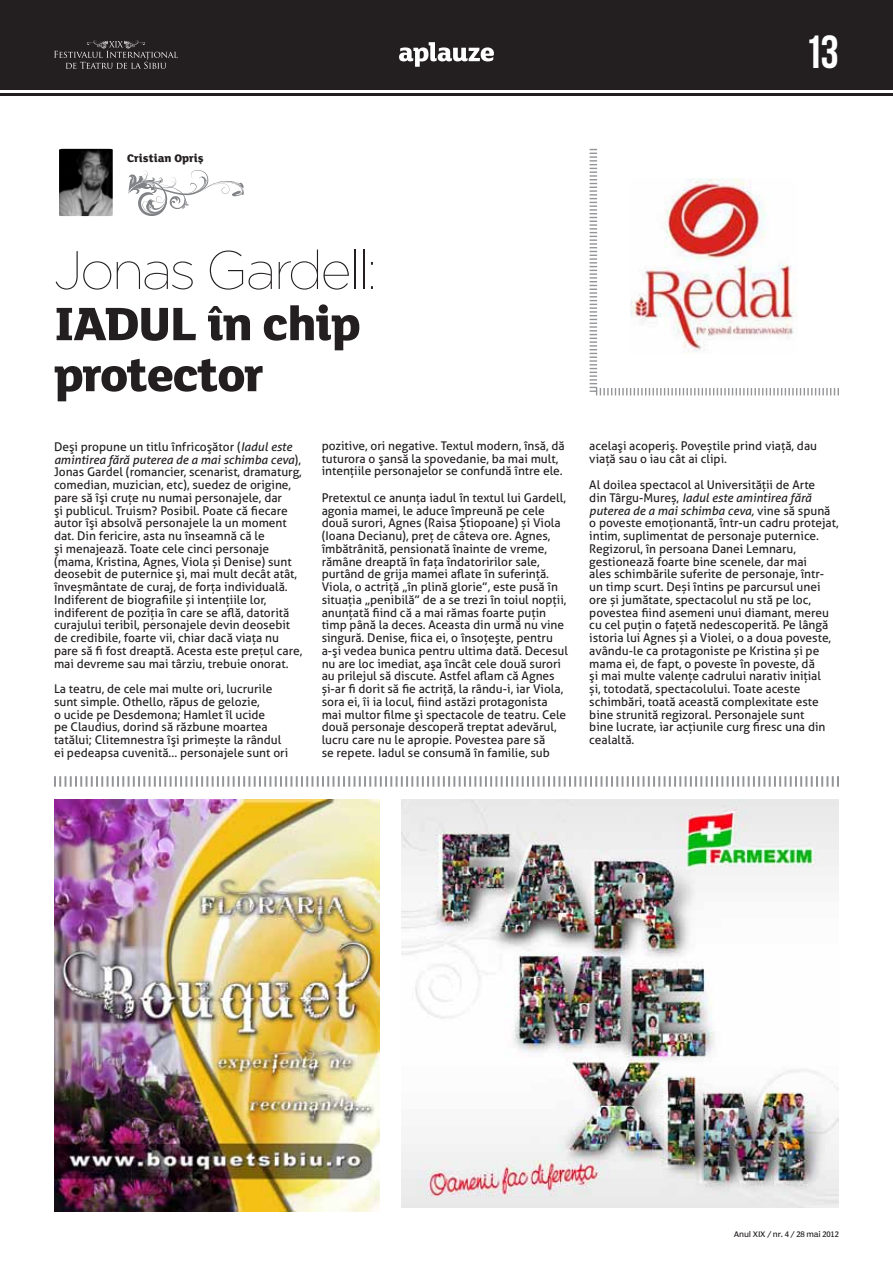
<style>
.page{position:relative;width:893px;height:1263px;background:#fff}
.page>*{position:absolute;margin:0;border:0;box-sizing:border-box;transform-origin:0 0}
.t1{font:100 54px "Gotham";letter-spacing:-.05em;color:#231f20}
.t2{font:800 51px/51px "Lola FS";letter-spacing:-.025em;color:#231f20}
.t3{font:46.5px "Bebas Neue";color:#fff}
.t4{font:12px/12.8px "Aller";color:#231f20}
.t5{font:800 12px "Lola FS";color:#231f20}
.t6{font:7.5px "Poynter Agate Regular One";letter-spacing:-.025em;color:#231f20}
.s1{font-style:italic}
</style>
<div class="page">
<div style="left:0;top:0;width:893px;height:89px;background:#231f20"></div>
<hr style="left:0;top:94px;width:893px;height:2px;background:#231f20">
<svg style="left:54px;top:40px;width:124px;height:29px"></svg>
<svg style="left:399px;top:42px;width:95px;height:25px"></svg>
<img style="left:59px;top:149px;width:54px;height:67px">
<svg style="left:128px;top:170px;width:116px;height:46px"></svg>
<img style="left:54px;top:799px;width:325px;height:413px">
<img style="left:402px;top:799px;width:437px;height:409px">
<svg style="left:54px;top:776px;width:785px;height:11px"></svg>
<svg style="left:590px;top:149px;width:249px;height:246px"></svg>
<p class="t5" style="left:127px;top:151px;width:78px">Cristian Opriş</p>
<h3 class="t3" style="left:804px;top:27px;width:36px">13</h3>
<h1 class="t1" style="left:54px;top:237px;width:324px">Jonas Gardell:</h1>
<h2 class="t2" style="left:54px;top:299px;width:308px">IADUL în chip protector</h2>
<p class="t4" style="left:54px;top:440px;width:250px">Deşi propune un titlu înfricoşător (<span class="s1">Iadul este amintirea fără puterea de a mai schimba ceva</span>), Jonas Gardel (romancier, scenarist, dramaturg, comedian, muzician, etc), suedez de origine, pare să îşi cruțe nu numai personajele, dar<br>şi publicul. Truism? Posibil. Poate că fiecare autor îşi absolvă personajele la un moment dat. Din fericire, asta nu înseamnă că le<br>şi menajează. Toate cele cinci personaje (mama, Kristina, Agnes, Viola și Denise) sunt deosebit de puternice şi, mai mult decât atât, înveșmântate de curaj, de forţa individuală.<br>Indiferent de biografiile și intențiile lor, indiferent de poziția în care se află, datorită curajului teribil, personajele devin deosebit de credibile, foarte vii, chiar dacă viața nu pare să fi fost dreaptă. Acesta este prețul care, mai devreme sau mai târziu, trebuie onorat.</p>
<p class="t4" style="left:54px;top:682px;width:236px">La teatru, de cele mai multe ori, lucrurile sunt simple. Othello, răpus de gelozie,<br>o ucide pe Desdemona; Hamlet îl ucide<br>pe Claudius, dorind să răzbune moartea tatălui; Clitemnestra îşi primește la rândul ei pedeapsa cuvenită... personajele sunt ori</p>
<p class="t4" style="left:322px;top:439px;width:245px">pozitive, ori negative. Textul modern, însă, dă tuturora o şansă la spovedanie, ba mai mult, intenţiile personajelor se confundă între ele.</p>
<p class="t4" style="left:322px;top:491px;width:248px">Pretextul ce anunţa iadul în textul lui Gardell, agonia mamei, le aduce împreună pe cele două surori, Agnes (Raisa Știopoane) și Viola (Ioana Decianu), preț de câteva ore. Agnes, îmbătrânită, pensionată înainte de vreme, rămâne dreaptă în fața îndatoririlor sale, purtând de grija mamei aflate în suferință.<br>Viola, o actriţă „în plină glorie”, este pusă în situaţia „penibilă” de a se trezi în toiul nopţii, anunţată fiind că a mai rămas foarte puţin timp până la deces. Aceasta din urmă nu vine singură. Denise, fiica ei, o însoţeşte, pentru a-şi vedea bunica pentru ultima dată. Decesul nu are loc imediat, aşa încât cele două surori au prilejul să discute. Astfel aflam că Agnes și-ar fi dorit să fie actriță, la rându-i, iar Viola, sora ei, îi ia locul, fiind astăzi protagonista mai multor filme şi spectacole de teatru. Cele două personaje descoperă treptat adevărul, lucru care nu le apropie. Povestea pare să<br>se repete. Iadul se consumă în familie, sub</p>
<p class="t4" style="left:589px;top:439px;width:229px">acelaşi acoperiş. Poveștile prind viață, dau viață sau o iau cât ai clipi.</p>
<p class="t4" style="left:589px;top:478px;width:251px">Al doilea spectacol al Universităţii de Arte<br>din Târgu-Mureș, <span class="s1">Iadul este amintirea fără puterea de a mai schimba ceva,</span> vine să spună o poveste emoționantă, într-un cadru protejat, intim, suplimentat de personaje puternice.<br>Regizorul, în persoana Danei Lemnaru, gestionează foarte bine scenele, dar mai<br>ales schimbările suferite de personaje, într&shy;un timp scurt. Deși întins pe parcursul unei ore și jumătate, spectacolul nu stă pe loc, povestea fiind asemeni unui diamant, mereu cu cel puțin o fațetă nedescoperită. Pe lângă istoria lui Agnes și a Violei, o a doua poveste, avându-le ca protagoniste pe Kristina și pe mama ei, de fapt, o poveste în poveste, dă<br>şi mai multe valențe cadrului narativ inițial<br>și, totodată, spectacolului. Toate aceste schimbări, toată această complexitate este bine strunită regizoral. Personajele sunt<br>bine lucrate, iar acțiunile curg firesc una din cealaltă.</p>
<p class="t6" style="left:734px;top:1230px;width:107px">Anul XIX / nr. 4 / 28 mai 2012</p>
</div>
